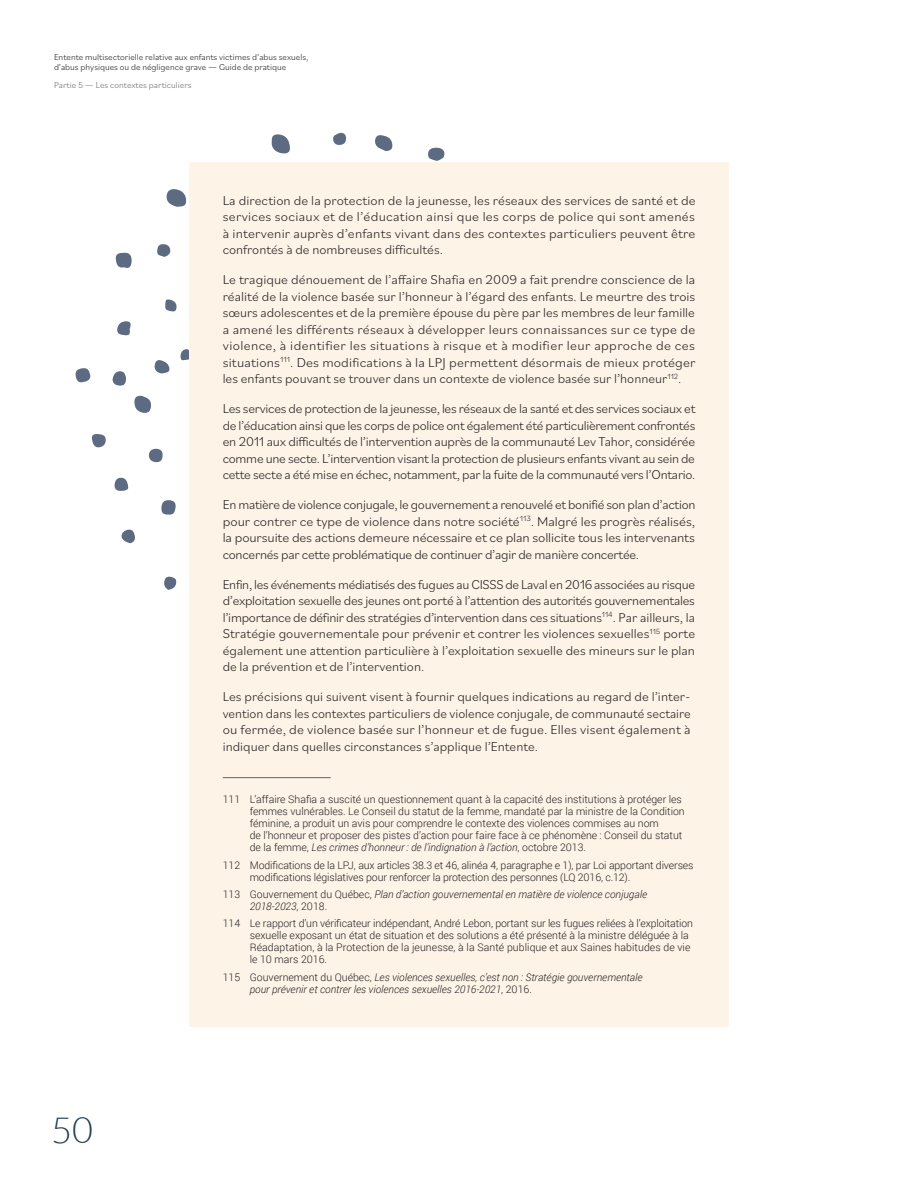
<style>
.page{position:relative;width:918px;height:1188px;background:#fff}
.page>*{position:absolute;margin:0;border:0;box-sizing:border-box;transform-origin:0 0}
.t1{font:300 36px "Lato";color:#253e52}
.t2{font:300 13.5px/16.5px "Bilo";color:#231f20;text-align:justify}
.t3{font:300 10.5px/12px "Roboto";color:#231f20}
.t4{font:italic 300 10.5px/12px "Roboto";color:#231f20}
.t5{font:300 9px/10.5px "Bilo";color:#231f20}
.t6{font:300 9px "Bilo";color:#6c6d70}
.s1{font-style:italic}
.s2{font-style:normal}
</style>
<div class="page">
<svg style="left:166px;top:189px;width:20px;height:18px"></svg>
<svg style="left:271px;top:134px;width:19px;height:20px"></svg>
<svg style="left:134px;top:395px;width:17px;height:18px"></svg>
<svg style="left:375px;top:135px;width:18px;height:16px"></svg>
<svg style="left:115px;top:253px;width:17px;height:15px"></svg>
<svg style="left:428px;top:148px;width:17px;height:13px"></svg>
<svg style="left:161px;top:500px;width:15px;height:15px"></svg>
<svg style="left:75px;top:368px;width:15px;height:15px"></svg>
<svg style="left:117px;top:321px;width:14px;height:15px"></svg>
<svg style="left:112px;top:371px;width:14px;height:15px"></svg>
<svg style="left:149px;top:449px;width:14px;height:13px"></svg>
<svg style="left:114px;top:478px;width:14px;height:13px"></svg>
<svg style="left:91px;top:434px;width:15px;height:13px"></svg>
<svg style="left:154px;top:360px;width:16px;height:13px"></svg>
<svg style="left:121px;top:529px;width:14px;height:14px"></svg>
<svg style="left:333px;top:133px;width:13px;height:12px"></svg>
<svg style="left:157px;top:244px;width:13px;height:13px"></svg>
<svg style="left:164px;top:576px;width:13px;height:14px"></svg>
<svg style="left:165px;top:299px;width:12px;height:13px"></svg>
<svg style="left:180px;top:349px;width:9px;height:12px"></svg>
<div style="left:189px;top:162px;width:540px;height:865px;background:#fdf3e7"></div>
<hr style="left:223px;top:777px;width:108px;height:1px;background:#496a86">
<p class="t5" style="left:54px;top:51px;width:256px">Entente multisectorielle relative aux enfants victimes d’abus sexuels, d’abus physiques ou de négligence grave — Guide de pratique</p>
<p class="t6" style="left:54px;top:78px;width:139px">Partie 5 — Les contextes particuliers</p>
<p class="t2" style="left:223px;top:191px;width:474px">La direction de la protection de la jeunesse, les réseaux des services de santé et de services sociaux et de l’éducation ainsi que les corps de police qui sont amenés à intervenir auprès d’enfants vivant dans des contextes particuliers peuvent être confrontés à de nombreuses difficultés.</p>
<p class="t2" style="left:223px;top:271px;width:474px">Le tragique dénouement de l’affaire Shafia en 2009 a fait prendre conscience de la réalité de la violence basée sur l’honneur à l’égard des enfants. Le meurtre des trois sœurs adolescentes et de la première épouse du père par les membres de leur famille a amené les différents réseaux à développer leurs connaissances sur ce type de violence, à identifier les situations à risque et à modifier leur approche de ces situations<sup>111</sup>. Des modifications à la LPJ permettent désormais de mieux protéger les enfants pouvant se trouver dans un contexte de violence basée sur l’honneur<sup>112</sup>.</p>
<p class="t2" style="left:223px;top:400px;width:474px">Les services de protection de la jeunesse, les réseaux de la santé et des services sociaux et de l’éducation ainsi que les corps de police ont également été particulièrement confrontés en 2011 aux difficultés de l’intervention auprès de la communauté Lev Tahor, considérée comme une secte. L’intervention visant la protection de plusieurs enfants vivant au sein de cette secte a été mise en échec, notamment, par la fuite de la communauté vers l’Ontario.</p>
<p class="t2" style="left:223px;top:496px;width:474px">En matière de violence conjugale, le gouvernement a renouvelé et bonifié son plan d’action pour contrer ce type de violence dans notre société<sup>113</sup>. Malgré les progrès réalisés, la poursuite des actions demeure nécessaire et ce plan sollicite tous les intervenants concernés par cette problématique de continuer d’agir de manière concertée.</p>
<p class="t2" style="left:223px;top:575px;width:474px">Enfin, les événements médiatisés des fugues au CISSS de Laval en 2016 associées au risque d’exploitation sexuelle des jeunes ont porté à l’attention des autorités gouvernementales l’importance de définir des stratégies d’intervention dans ces situations<sup>114</sup>. Par ailleurs, la Stratégie gouvernementale pour prévenir et contrer les violences sexuelles<sup>115</sup> porte également une attention particulière à l’exploitation sexuelle des mineurs sur le plan de la prévention et de l’intervention.</p>
<p class="t2" style="left:223px;top:688px;width:469px;text-align:left">Les précisions qui suivent visent à fournir quelques indications au regard de l’inter&shy;vention dans les contextes particuliers de violence conjugale, de communauté sectaire ou fermée, de violence basée sur l’honneur et de fugue. Elles visent également à indiquer dans quelles circonstances s’applique l’Entente.</p>
<h1 class="t1" style="left:51px;top:1111px;width:43px">50</h1>
<p class="t3" style="left:250px;top:793px;width:437px;text-indent:-27px">111 L’affaire Shafia a suscité un questionnement quant à la capacité des institutions à protéger les femmes vulnérables. Le Conseil du statut de la femme, mandaté par la ministre de la Condition féminine, a produit un avis pour comprendre le contexte des violences commises au nom<br>de l’honneur et proposer des pistes d’action pour faire face à ce phénomène : Conseil du statut de la femme, <span class="s1">Les crimes d’honneur : de l’indignation à l’action</span>, octobre 2013.</p>
<p class="t3" style="left:250px;top:858px;width:445px;text-indent:-27px">112 Modifications de la LPJ, aux articles 38.3 et 46, alinéa 4, paragraphe e 1), par Loi apportant diverses modifications législatives pour renforcer la protection des personnes (LQ 2016, c.12).</p>
<p class="t4" style="left:250px;top:888px;width:399px;text-indent:-27px"><span class="s2">113 Gouvernement du Québec,</span> Plan d’action gouvernemental en matière de violence conjugale<br>2018-2023<span class="s2">, 2018.</span></p>
<p class="t3" style="left:250px;top:917px;width:445px;text-indent:-27px">114 Le rapport d’un vérificateur indépendant, André Lebon, portant sur les fugues reliées à l’exploitation sexuelle exposant un état de situation et des solutions a été présenté à la ministre déléguée à la Réadaptation, à la Protection de la jeunesse, à la Santé publique et aux Saines habitudes de vie le 10 mars 2016.</p>
<p class="t4" style="left:250px;top:971px;width:394px;text-indent:-27px"><span class="s2">115 Gouvernement du Québec,</span> Les violences sexuelles, c’est non : Stratégie gouvernementale pour prévenir et contrer les violences sexuelles 2016-2021<span class="s2">, 2016.</span></p>
</div>
